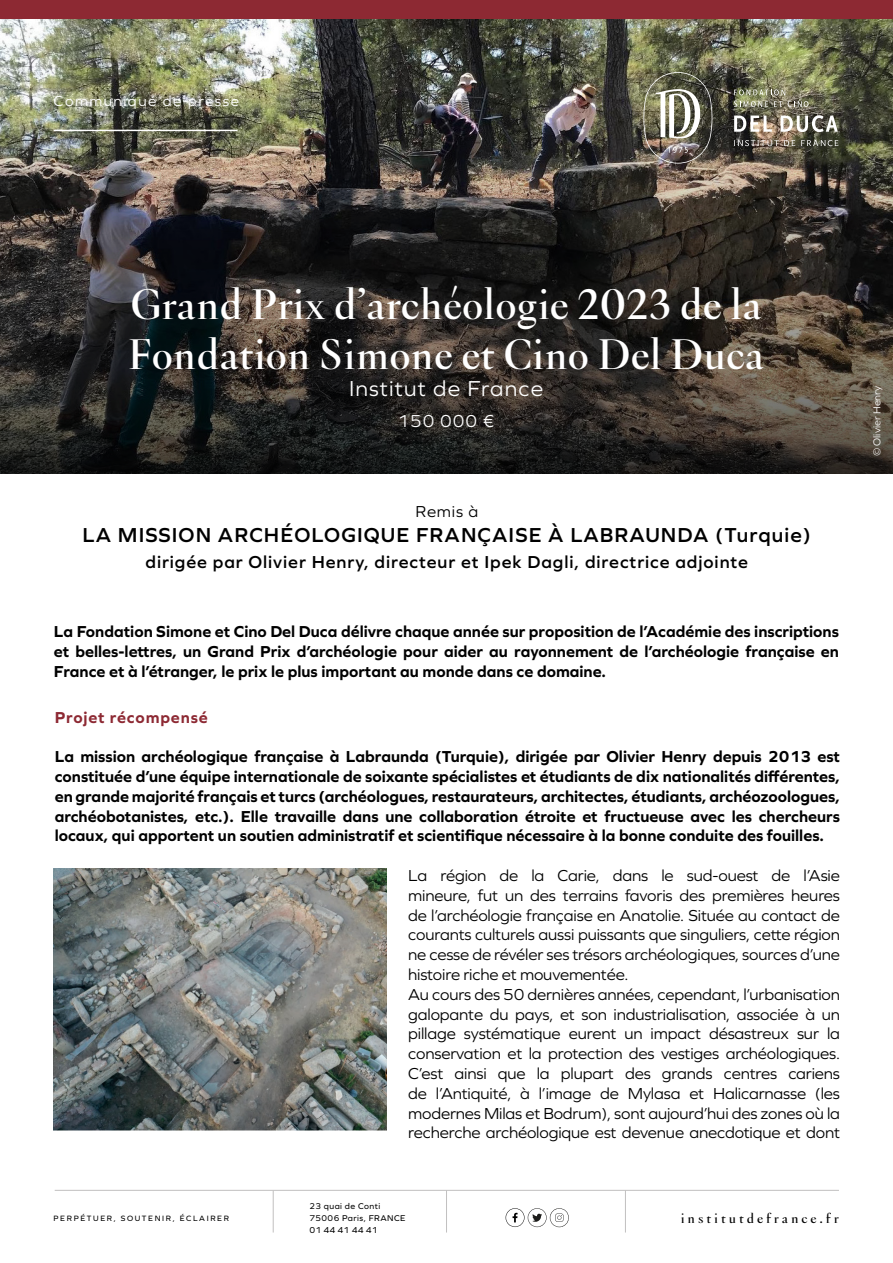
<style>
.page{position:relative;width:893px;height:1263px;background:#fff}
.page>*{position:absolute;margin:0;border:0;box-sizing:border-box;transform-origin:0 0}
.t1{font:41.7px/50.1px "Institut De France";color:#fff}
.t2{font:22.5px "Graphie";letter-spacing:.05em;color:#fff}
.t3{font:600 21px "Graphie";letter-spacing:.05em;color:#000}
.t4{font:600 18px "Graphie";letter-spacing:.05em;color:#000}
.t5{font:18px "Graphie";letter-spacing:.05em;color:#fff}
.t6{font:700 16.5px/19.8px "Graphie";color:#000;text-align:justify}
.t7{font:16.5px/19.8px "Graphie";letter-spacing:-.01em;color:#000}
.t8{font:700 16.5px "Graphie";letter-spacing:.05em;color:#8d2933}
.t9{font:15px "Graphie";letter-spacing:.1em;color:#fff}
.t10{font:13.35px "Institut De France";letter-spacing:.22em;color:#000}
.t11{font:10.5px "Graphie";color:#fff}
.t12{font:9px "Graphie";letter-spacing:.02em;color:#000}
.t13{font:8.7px/12.5px "Graphie";letter-spacing:.05em;color:#000}
.t14{font:7.95px "Graphie";letter-spacing:.2em;color:#000}
</style>
<div class="page">
<hr style="left:446px;top:1190px;width:1px;height:42px;background:#c1c0c0">
<hr style="left:625px;top:1190px;width:1px;height:42px;background:#c1c0c0">
<hr style="left:273px;top:1190px;width:1px;height:42px;background:#c1c0c0">
<hr style="left:55px;top:1190px;width:784px;height:1px;background:#c1c0c0">
<svg style="left:506px;top:1208px;width:63px;height:19px"></svg>
<img style="left:0;top:18px;width:893px;height:76px">
<img style="left:0;top:94px;width:893px;height:379px">
<hr style="left:54px;top:130px;width:184px;height:1px;background:#fff">
<svg style="left:734px;top:116px;width:38px;height:16px"></svg>
<svg style="left:781px;top:115px;width:57px;height:17px"></svg>
<svg style="left:801px;top:140px;width:37px;height:6px"></svg>
<svg style="left:734px;top:140px;width:61px;height:6px"></svg>
<svg style="left:734px;top:89px;width:74px;height:18px"></svg>
<img style="left:643px;top:72px;width:69px;height:92px">
<div style="left:0;top:0;width:893px;height:18px;background:#8d2933"></div>
<img style="left:54px;top:868px;width:333px;height:262px">
<p class="t9" style="left:54px;top:92px;width:187px">Communiqué de presse</p>
<h1 class="t1" style="left:128px;top:279px;width:638px">Grand Prix d’archéologie 2023 de la<br>Fondation Simone et Cino Del Duca</h1>
<h2 class="t2" style="left:349px;top:375px;width:195px">Institut de France</h2>
<p class="t5" style="left:398px;top:411px;width:99px">150 000 €</p>
<p class="t7" style="left:415px;top:501px;width:64px">Remis à</p>
<p class="t3" style="left:83px;top:523px;width:730px">LA MISSION ARCHÉOLOGIQUE FRANÇAISE À LABRAUNDA (Turquie)</p>
<p class="t4" style="left:146px;top:551px;width:604px">dirigée par Olivier Henry, directeur et Ipek Dagli, directrice adjointe</p>
<p class="t6" style="left:54px;top:621px;width:786px">La Fondation Simone et Cino Del Duca délivre chaque année sur proposition de l’Académie des inscriptions et belles-lettres, un Grand Prix d’archéologie pour aider au rayonnement de l’archéologie française en France et à l’étranger, le prix le plus important au monde dans ce domaine.</p>
<p class="t8" style="left:55px;top:707px;width:155px">Projet récompensé</p>
<p class="t6" style="left:55px;top:746px;width:787px">La mission archéologique française à Labraunda (Turquie), dirigée par Olivier Henry depuis 2013 est constituée d’une équipe internationale de soixante spécialistes et étudiants de dix nationalités différentes, en grande majorité français et turcs (archéologues, restaurateurs, architectes, étudiants, archéozoologues, archéobotanistes, etc.). Elle travaille dans une collaboration étroite et fructueuse avec les chercheurs locaux, qui apportent un soutien administratif et scientifique nécessaire à la bonne conduite des fouilles.</p>
<p class="t7" style="left:408px;top:865px;width:433px">La région de la Carie, dans le sud-ouest de l’Asie mineure, fut un des terrains favoris des premières heures de l’archéologie française en Anatolie. Située au contact de courants culturels aussi puissants que singuliers, cette région ne cesse de révéler ses trésors archéologiques, sources d’une histoire riche et mouvementée.<br>Au cours des 50 dernières années, cependant, l’urbanisation galopante du pays, et son industrialisation, associée à un pillage systématique eurent un impact désastreux sur la conservation et la protection des vestiges archéologiques.<br>C’est ainsi que la plupart des grands centres cariens de l’Antiquité, à l’image de Mylasa et Halicarnasse (les modernes Milas et Bodrum), sont aujourd’hui des zones où la recherche archéologique est devenue anecdotique et dont</p>
<p class="t13" style="left:309px;top:1199px;width:98px">23 quai de Conti<br>75006 Paris, FRANCE</p>
<p class="t12" style="left:309px;top:1225px;width:70px">01 44 41 44 41</p>
<p class="t14" style="left:54px;top:1213px;width:177px">PERPÉTUER, SOUTENIR, ÉCLAIRER</p>
<p class="t10" style="left:681px;top:1209px;width:159px">institutdefrance.fr</p>
<p class="t11" style="left:871px;top:456px;width:72px;rotate:-90deg">© Olivier Henry</p>
</div>
